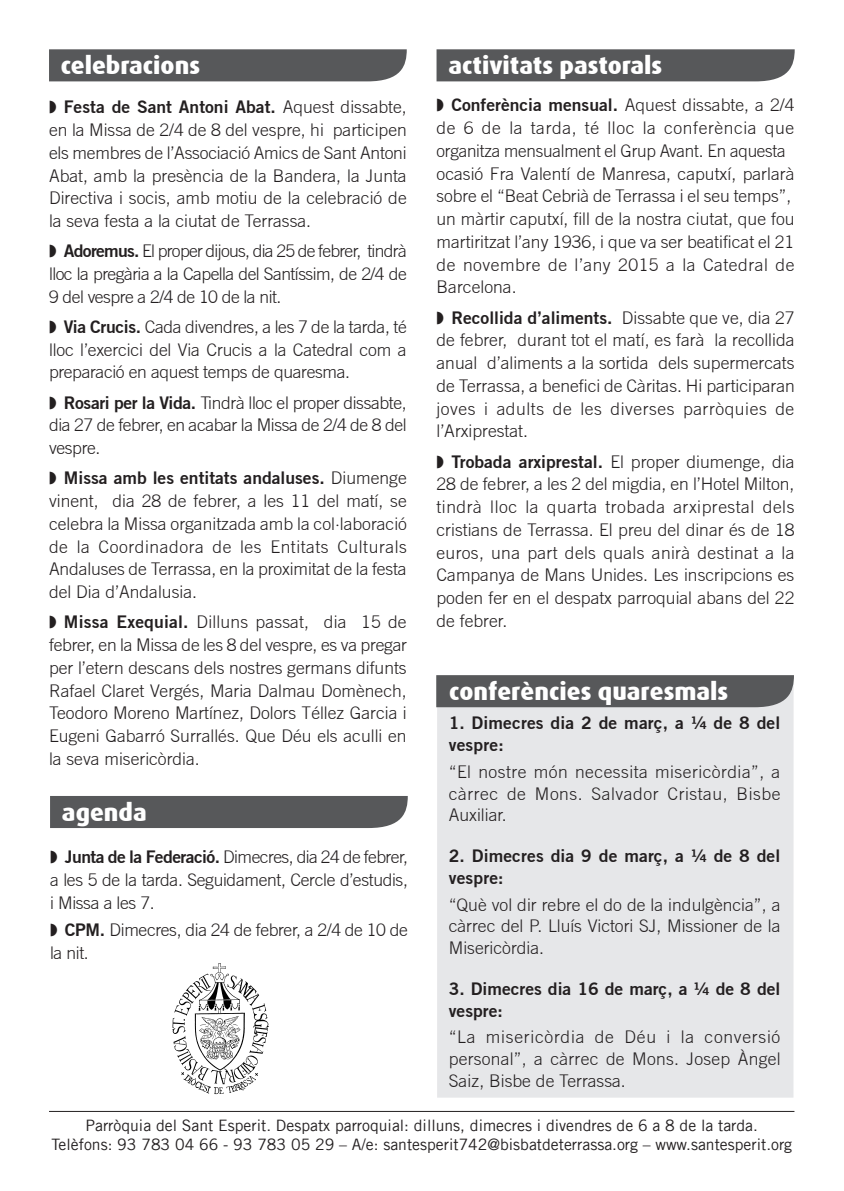
<style>
.page{position:relative;width:844px;height:1191px;background:#fff}
.page>*{position:absolute;margin:0;border:0;box-sizing:border-box;transform-origin:0 0}
.t1{font:800 24.5px "Dax";color:#fff}
.t2{font:300 17.5px/22.8px "Trade Gothic";color:#231f20;text-align:justify}
.t3{font:700 17.5px/21.9px "Trade Gothic No.2";letter-spacing:.01em;color:#231f20}
.t4{font:300 17.5px/22.8px "Trade Gothic";letter-spacing:-.02em;color:#231f20}
.t5{font:15.75px/18.9px "Trade Gothic LT";color:#231f20;text-align:center}
.s1{font-family:"Trade Gothic No.2";font-weight:700}
</style>
<div class="page">
<div style="left:436px;top:49px;width:358px;height:32px;background:#57585a"></div>
<div style="left:49px;top:49px;width:357px;height:32px;background:#57585a"></div>
<hr style="left:49px;top:1111px;width:745px;height:1px;background:#231f20">
<div style="left:50px;top:796px;width:357px;height:32px;background:#57585a"></div>
<div style="left:437px;top:707px;width:356px;height:390px;background:#e6e7e9"></div>
<div style="left:436px;top:675px;width:357px;height:32px;background:#57585a"></div>
<img style="left:172px;top:963px;width:97px;height:132px">
<p class="t1" style="left:61px;top:52px;width:141px">celebracions</p>
<p class="t1" style="left:448px;top:52px;width:215px">activitats pastorals</p>
<p class="t2" style="left:49px;top:95px;width:359px">◗ <span class="s1">Festa de Sant Antoni Abat.</span> Aquest dissabte, en la Missa de 2/4 de 8 del vespre, hi participen els membres de l’Associació Amics de Sant Antoni Abat, amb la presència de la Bandera, la Junta Directiva i socis, amb motiu de la celebració de la seva festa a la ciutat de Terrassa.</p>
<p class="t2" style="left:49px;top:239px;width:359px">◗ <span class="s1">Adoremus.</span> El proper dijous, dia 25 de febrer, tindrà lloc la pregària a la Capella del Santíssim, de 2/4 de 9 del vespre a 2/4 de 10 de la nit.</p>
<p class="t2" style="left:49px;top:315px;width:359px">◗ <span class="s1">Via Crucis.</span> Cada divendres, a les 7 de la tarda, té lloc l’exercici del Via Crucis a la Catedral com a preparació en aquest temps de quaresma.</p>
<p class="t2" style="left:49px;top:391px;width:359px">◗ <span class="s1">Rosari per la Vida.</span> Tindrà lloc el proper dissabte, dia 27 de febrer, en acabar la Missa de 2/4 de 8 del vespre.</p>
<p class="t2" style="left:49px;top:466px;width:359px">◗ <span class="s1">Missa amb les entitats andaluses.</span> Diumenge vinent, dia 28 de febrer, a les 11 del matí, se celebra la Missa organitzada amb la col·laboració de la Coordinadora de les Entitats Culturals Andaluses de Terrassa, en la proximitat de la festa del Dia d’Andalusia.</p>
<p class="t2" style="left:49px;top:610px;width:359px">◗ <span class="s1">Missa Exequial.</span> Dilluns passat, dia 15 de febrer, en la Missa de les 8 del vespre, es va pregar per l’etern descans dels nostres germans difunts Rafael Claret Vergés, Maria Dalmau Domènech, Teodoro Moreno Martínez, Dolors Téllez Garcia i Eugeni Gabarró Surrallés. Que Déu els aculli en la seva misericòrdia.</p>
<p class="t1" style="left:62px;top:798px;width:86px">agenda</p>
<p class="t2" style="left:50px;top:845px;width:359px">◗ <span class="s1">Junta de la Federació.</span> Dimecres, dia 24 de febrer, a les 5 de la tarda. Seguidament, Cercle d’estudis, i Missa a les 7.</p>
<p class="t4" style="left:50px;top:918px;width:359px">◗ <span class="s1">CPM.</span> Dimecres, dia 24 de febrer, a 2/4 de 10 de la nit.</p>
<p class="t2" style="left:436px;top:93px;width:359px;text-align:left">◗ <span class="s1">Conferència mensual.</span> Aquest dissabte, a 2/4 de 6 de la tarda, té lloc la conferència que organitza mensualment el Grup Avant. En aquesta ocasió Fra Valentí de Manresa, caputxí, parlarà sobre el “Beat Cebrià de Terrassa i el seu temps”, un màrtir caputxí, fill de la nostra ciutat, que fou martiritzat l’any 1936, i que va ser beatificat el 21 de novembre de l’any 2015 a la Catedral de Barcelona.</p>
<p class="t2" style="left:436px;top:306px;width:360px">◗ <span class="s1">Recollida d’aliments.</span> Dissabte que ve, dia 27 de febrer, durant tot el matí, es farà la recollida anual d’aliments a la sortida dels supermercats de Terrassa, a benefici de Càritas. Hi participaran joves i adults de les diverses parròquies de l’Arxiprestat.</p>
<p class="t2" style="left:436px;top:450px;width:359px">◗ <span class="s1">Trobada arxiprestal.</span> El proper diumenge, dia 28 de febrer, a les 2 del migdia, en l’Hotel Milton, tindrà lloc la quarta trobada arxiprestal dels cristians de Terrassa. El preu del dinar és de 18 euros, una part dels quals anirà destinat a la Campanya de Mans Unides. Les inscripcions es poden fer en el despatx parroquial abans del 22 de febrer.</p>
<p class="t1" style="left:449px;top:677px;width:281px">conferències quaresmals</p>
<p class="t3" style="left:448px;top:711px;width:333px">1. Dimecres dia 2 de març, a ¼ de 8 del vespre:</p>
<p class="t2" style="left:448px;top:760px;width:333px;line-height:21.9px">“El nostre món necessita misericòrdia”, a càrrec de Mons. Salvador Cristau, Bisbe Auxiliar.</p>
<p class="t3" style="left:448px;top:844px;width:333px">2. Dimecres dia 9 de març, a ¼ de 8 del vespre:</p>
<p class="t2" style="left:448px;top:893px;width:333px;line-height:21.9px">“Què vol dir rebre el do de la indulgència”, a càrrec del P. Lluís Victori SJ, Missioner de la Misericòrdia.</p>
<p class="t3" style="left:448px;top:977px;width:333px">3. Dimecres dia 16 de març, a ¼ de 8 del vespre:</p>
<p class="t2" style="left:448px;top:1026px;width:333px;line-height:21.9px">“La misericòrdia de Déu i la conversió personal”, a càrrec de Mons. Josep Àngel Saiz, Bisbe de Terrassa.</p>
<p class="t5" style="left:51px;top:1116px;width:742px">Parròquia del Sant Esperit. Despatx parroquial: dilluns, dimecres i divendres de 6 a 8 de la tarda.<br>Telèfons: 93 783 04 66 - 93 783 05 29 – A/e: santesperit742@bisbatdeterrassa.org – www.santesperit.org</p>
</div>
